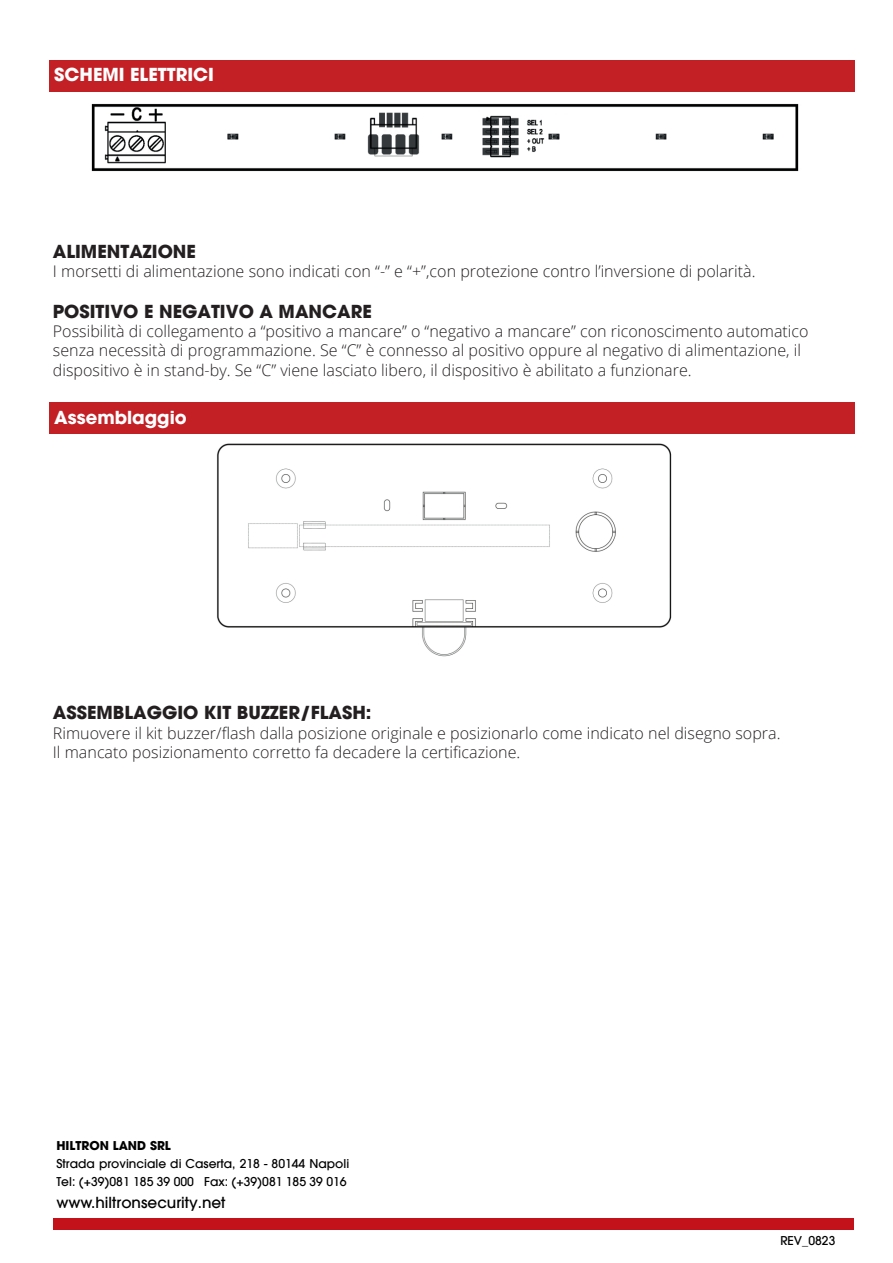
<style>
.page{position:relative;width:893px;height:1263px;background:#fff}
.page>*{position:absolute;margin:0;border:0;box-sizing:border-box;transform-origin:0 0}
.t1{font:700 17.85px "Avant Garde LT";color:#231f20}
.t2{font:700 17.85px "Avant Garde LT";color:#fff}
.t3{font:300 16.05px/19.2px "Open Sans";color:#231f20}
.t4{font:500 15.15px "Avant Garde LT";color:#000001}
.t5{font:500 12.15px/18.3px "Avant Garde LT";color:#000001}
.t6{font:700 12.15px "Avant Garde LT";color:#000001}
.t7{font:12.15px "Avant Garde LT Medium";color:#000}
.s1{font-family:"Avant Garde LT Medium";font-weight:400}
</style>
<div class="page">
<div style="left:49px;top:60px;width:805px;height:31px;background:#c32026"></div>
<div style="left:49px;top:403px;width:805px;height:31px;background:#c32026"></div>
<img style="left:91px;top:103px;width:708px;height:69px">
<img style="left:217px;top:443px;width:455px;height:214px">
<div style="left:54px;top:1218px;width:799px;height:11px;background:#c4121a"></div>
<p class="t2" style="left:54px;top:63px;width:161px">SCHEMI ELETTRICI</p>
<p class="t1" style="left:53px;top:240px;width:145px">ALIMENTAZIONE</p>
<p class="t3" style="left:53px;top:261px;width:704px">I morsetti di alimentazione sono indicati con “-” e “+”,con protezione contro l’inversione di polarità.</p>
<p class="t1" style="left:53px;top:300px;width:320px">POSITIVO E NEGATIVO A MANCARE</p>
<p class="t3" style="left:53px;top:321px;width:757px">Possibilità di collegamento a “positivo a mancare” o “negativo a mancare” con riconoscimento automatico senza necessità di programmazione. Se “C” è connesso al positivo oppure al negativo di alimentazione, il dispositivo è in stand-by. Se “C” viene lasciato libero, il dispositivo è abilitato a funzionare.</p>
<p class="t2" style="left:54px;top:406px;width:134px">Assemblaggio</p>
<p class="t1" style="left:53px;top:701px;width:320px">ASSEMBLAGGIO KIT BUZZER/FLASH:</p>
<p class="t3" style="left:53px;top:723px;width:729px">Rimuovere il kit buzzer/flash dalla posizione originale e posizionarlo come indicato nel disegno sopra.<br>Il mancato posizionamento corretto fa decadere la certificazione.</p>
<p class="t6" style="left:56px;top:1137px;width:116px">HILTRON LAND SRL</p>
<p class="t5" style="left:56px;top:1154px;width:294px">Strada provinciale di Caserta, 218 - 80144 Napoli<br>Tel: (+39)081 185 39 000 Fax: (+39)081 185 39 016</p>
<p class="t4" style="left:56px;top:1193px;width:171px">www.hiltronsecurity.<span class="s1">net</span></p>
<p class="t7" style="left:780px;top:1233px;width:57px">REV_0823</p>
</div>
